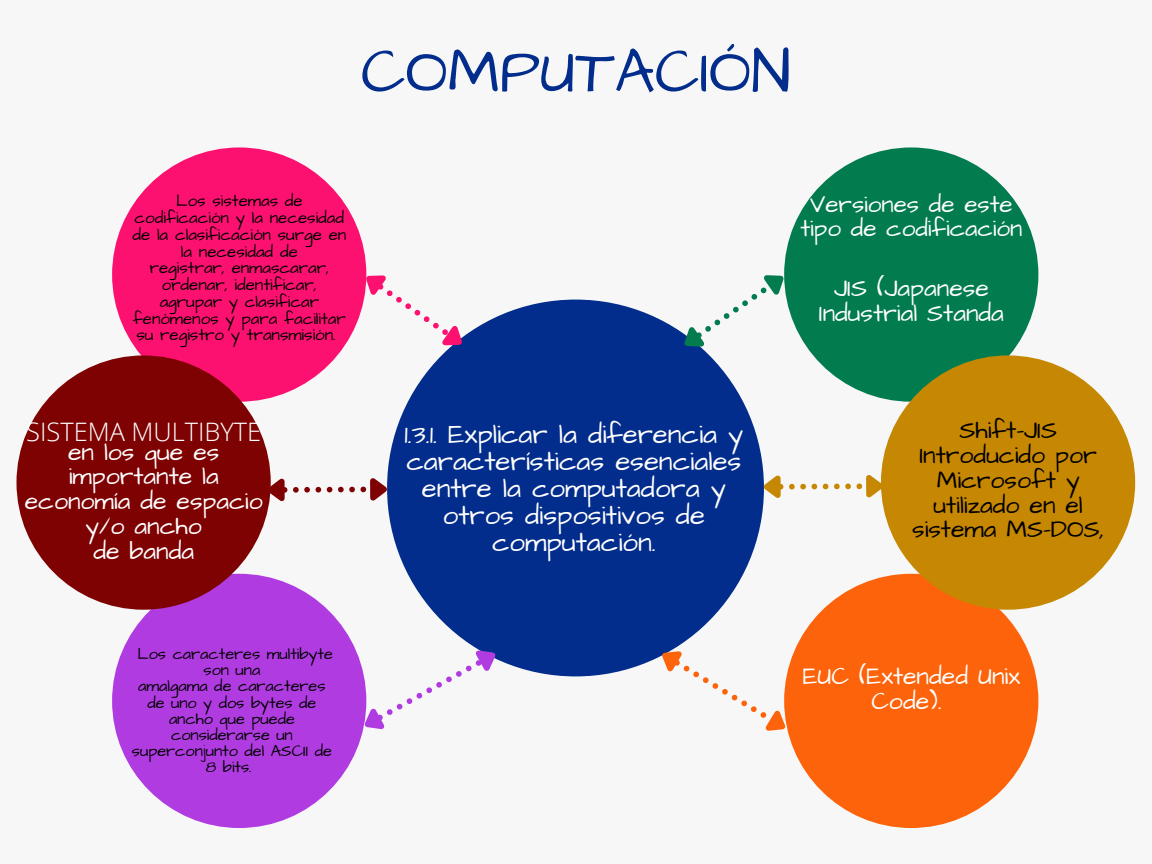
<style>
.page{position:relative;width:1152px;height:864px;background:#f7f7f7}
.page>*{position:absolute;margin:0;border:0;box-sizing:border-box;transform-origin:0 0}
.t1{font:63px "Architects Daughter";color:#022d8c}
.t2{font:27.6px/27px "Architects Daughter";color:#fff;text-align:center}
.t3{font:300 25.5px "Open Sans";color:#fff}
.t4{font:24.9px/24.8px "Architects Daughter";color:#fff;text-align:center}
.t5{font:24.9px/24.8px "Architects Daughter";color:#000;text-align:center}
.t6{font:24.3px/23.7px "Architects Daughter";color:#fff;text-align:center}
.t7{font:16.95px/16.8px "Architects Daughter";color:#000;text-align:center}
.t8{font:16.35px/16.2px "Architects Daughter";color:#000;text-align:center}
</style>
<div class="page">
<div style="left:387px;top:300px;width:377px;height:376px;background:#022d8c;border-radius:50%"></div>
<div style="left:112px;top:147px;width:254px;height:255px;background:#fc1170;border-radius:50%"></div>
<div style="left:112px;top:574px;width:254px;height:254px;background:#b03ce1;border-radius:50%"></div>
<div style="left:16px;top:355px;width:255px;height:255px;background:#7f0203;border-radius:50%"></div>
<div style="left:784px;top:147px;width:254px;height:255px;background:#027c4f;border-radius:50%"></div>
<div style="left:784px;top:574px;width:254px;height:254px;background:#fd630a;border-radius:50%"></div>
<div style="left:881px;top:355px;width:254px;height:255px;background:#c68702;border-radius:50%"></div>
<svg style="left:267px;top:473px;width:122px;height:37px"></svg>
<svg style="left:763px;top:470px;width:121px;height:37px"></svg>
<svg style="left:647px;top:637px;width:152px;height:111px"></svg>
<svg style="left:351px;top:636px;width:159px;height:110px"></svg>
<svg style="left:350px;top:260px;width:126px;height:104px"></svg>
<svg style="left:670px;top:261px;width:130px;height:104px"></svg>
<h1 class="t1" style="left:361px;top:29px;width:431px">COMPUTACIÓN</h1>
<p class="t7" style="left:132px;top:193px;width:215px">Los sistemas de codificación y la necesidad de la clasificación surge en la necesidad de<br>registrar, enmascarar, ordenar, identificar, agrupar y clasificar fenómenos y para facilitar su registro y transmisión.</p>
<h3 class="t3" style="left:26px;top:414px;width:237px">SISTEMA MULTIBYTE</h3>
<h3 class="t4" style="left:25px;top:440px;width:239px">en los que es importante la economía de espacio y/o ancho<br>de banda</h3>
<p class="t8" style="left:132px;top:646px;width:202px">Los caracteres multibyte son una<br>amalgama de caracteres de uno y dos bytes de ancho que puede considerarse un superconjunto del ASCII de<br>8 bits.</p>
<h2 class="t2" style="left:404px;top:421px;width:341px">1.3.1. Explicar la diferencia y características esenciales entre la computadora y otros dispositivos de computación.</h2>
<h3 class="t6" style="left:800px;top:193px;width:224px">Versiones de este tipo de codificación</h3>
<h3 class="t4" style="left:819px;top:277px;width:187px">JIS (Japanese<br>Industrial Standa</h3>
<h3 class="t5" style="left:912px;top:419px;width:194px">Shift-JIS<br>Introducido por<br>Microsoft y utilizado en el sistema MS-DOS,</h3>
<h3 class="t4" style="left:803px;top:665px;width:219px">EUC (Extended Unix<br>Code).</h3>
</div>
